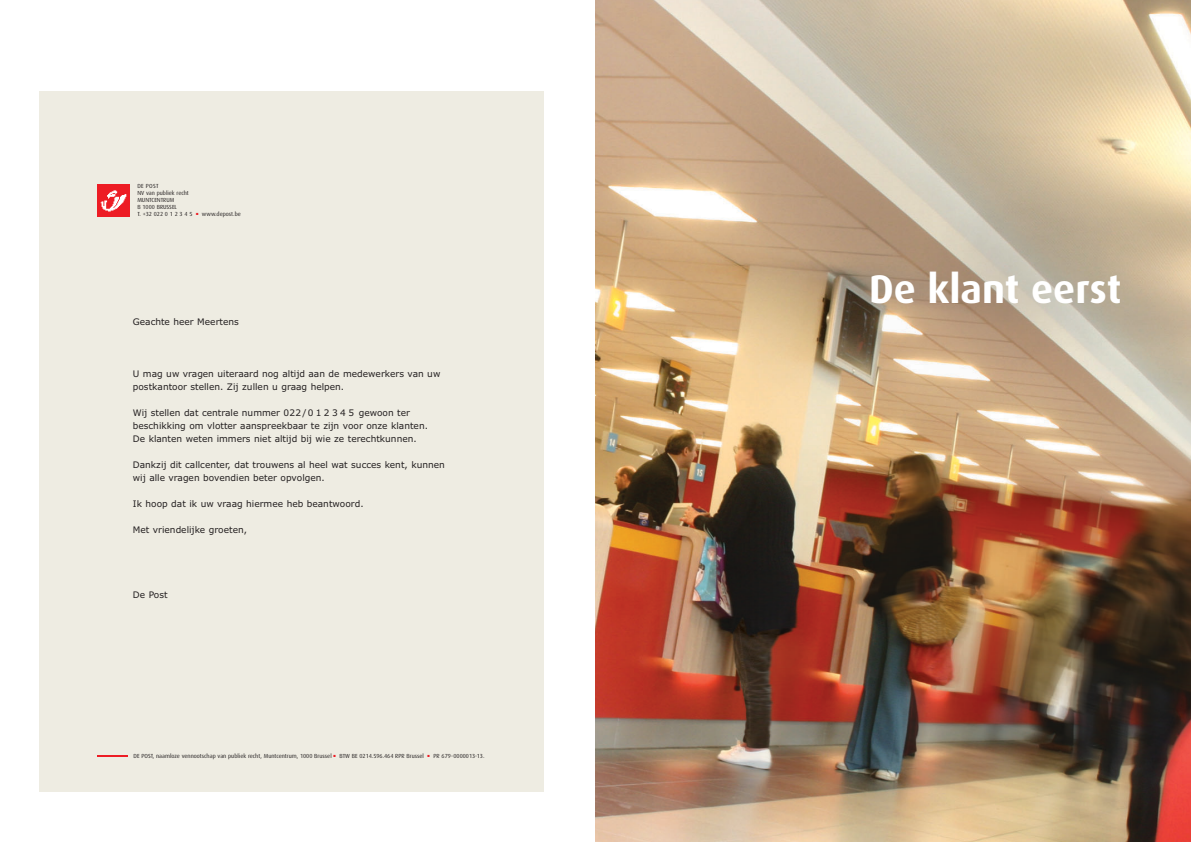
<style>
.page{position:relative;width:1191px;height:842px;background:#fff}
.page>*{position:absolute;margin:0;border:0;box-sizing:border-box;transform-origin:0 0}
.t1{font:700 40px "Dax";color:#fff}
.t2{font:9px/13px "Verdana";color:#231f20}
.t3{font:5.9px/7.2px "Dax";color:#231f20}
</style>
<div class="page">
<img style="left:595px;top:0;width:596px;height:842px">
<div style="left:39px;top:91px;width:505px;height:700px;background:#eeece2"></div>
<div style="left:97px;top:184px;width:33px;height:32px;background:#ed1c24"></div>
<img style="left:100px;top:190px;width:27px;height:22px">
<hr style="left:97px;top:755px;width:31px;height:1px;background:#ed1c24">
<p class="t3" style="left:137px;top:182px;width:105px">DE POST<br>NV van publiek recht<br>MUNTCENTRUM<br>B 1000 BRUSSEL<br>T. +32 022 0 1 2 3 4 5 <sup>■</sup> www.depost.be</p>
<p class="t2" style="left:133px;top:316px;width:107px">Geachte heer Meertens</p>
<p class="t2" style="left:133px;top:368px;width:309px">U mag uw vragen uiteraard nog altijd aan de medewerkers van uw postkantoor stellen. Zij zullen u graag helpen.</p>
<p class="t2" style="left:133px;top:407px;width:297px">Wij stellen dat centrale nummer 022 / 0 1 2 3 4 5 gewoon ter beschikking om vlotter aanspreekbaar te zijn voor onze klanten.<br>De klanten weten immers niet altijd bij wie ze terechtkunnen.</p>
<p class="t2" style="left:133px;top:459px;width:313px">Dankzij dit callcenter, dat trouwens al heel wat succes kent, kunnen wij alle vragen bovendien beter opvolgen.</p>
<p class="t2" style="left:133px;top:498px;width:232px">Ik hoop dat ik uw vraag hiermee heb beantwoord.</p>
<p class="t2" style="left:133px;top:524px;width:116px">Met vriendelijke groeten,</p>
<p class="t2" style="left:133px;top:589px;width:36px">De Post</p>
<p class="t3" style="left:134px;top:753px;width:352px">DE POST, naamloze vennootschap van publiek recht, Muntcentrum, 1000 Brussel <sup>■</sup> BTW BE 0214.596.464 RPR Brussel <sup>■</sup> PR 679-0000013-13.</p>
<h1 class="t1" style="left:869px;top:272px;width:254px">De klant eerst</h1>
</div>
